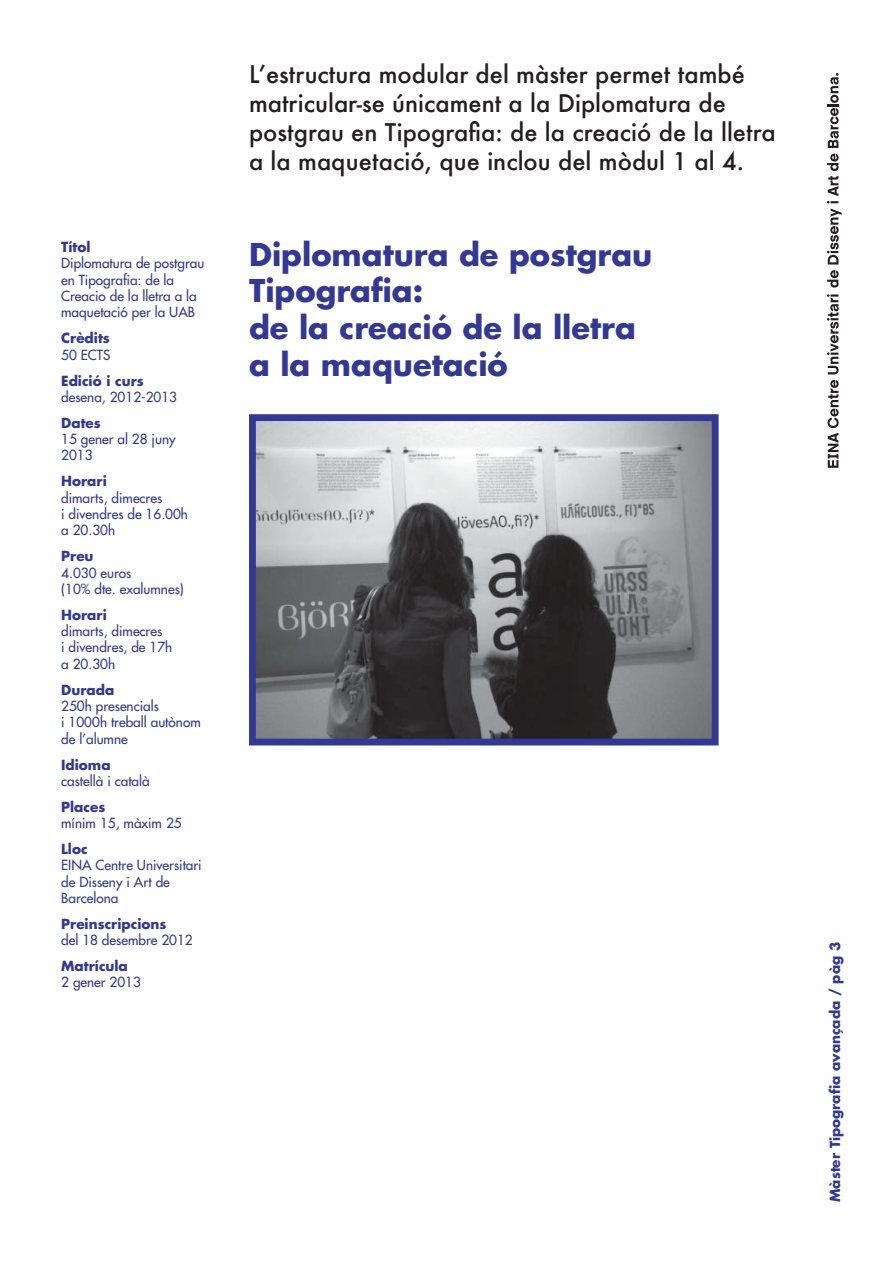
<style>
.page{position:relative;width:893px;height:1263px;background:#fff}
.page>*{position:absolute;margin:0;border:0;box-sizing:border-box;transform-origin:0 0}
.t1{font:700 30.6px/36.8px "Futura LT";color:#313895}
.t2{font:500 23.85px/29px "Futura";color:#231f20}
.t3{font:13.65px/16.4px "Futura";color:#313895}
.t4{font:700 13.65px "Futura LT";color:#313895}
</style>
<div class="page">
<svg style="left:827px;top:380px;width:12px;height:88px"></svg>
<svg style="left:827px;top:294px;width:11px;height:80px"></svg>
<svg style="left:827px;top:154px;width:14px;height:134px"></svg>
<svg style="left:827px;top:73px;width:11px;height:75px"></svg>
<img style="left:257px;top:422px;width:453px;height:315px">
<div style="left:249px;top:414px;width:469px;height:331px;border:7px solid #313895"></div>
<p class="t4" style="left:61px;top:240px;width:31px">Títol</p>
<p class="t3" style="left:61px;top:256px;width:145px">Diplomatura de postgrau en Tipografia: de la<br>Creacio de la lletra a la maquetació per la UAB</p>
<p class="t4" style="left:61px;top:331px;width:50px">Crèdits</p>
<p class="t3" style="left:61px;top:347px;width:51px">50 ECTS</p>
<p class="t4" style="left:61px;top:373px;width:84px">Edició i curs</p>
<p class="t3" style="left:61px;top:389px;width:117px">desena, 2012-2013</p>
<p class="t4" style="left:61px;top:416px;width:41px">Dates</p>
<p class="t3" style="left:61px;top:432px;width:116px">15 gener al 28 juny<br>2013</p>
<p class="t4" style="left:61px;top:474px;width:47px">Horari</p>
<p class="t3" style="left:61px;top:490px;width:128px">dimarts, dimecres<br>i divendres de 16.00h a 20.30h</p>
<p class="t4" style="left:61px;top:549px;width:34px">Preu</p>
<p class="t3" style="left:61px;top:565px;width:124px">4.030 euros<br>(10% dte. exalumnes)</p>
<p class="t4" style="left:61px;top:608px;width:47px">Horari</p>
<p class="t3" style="left:61px;top:624px;width:113px">dimarts, dimecres<br>i divendres, de 17h a 20.30h</p>
<p class="t4" style="left:61px;top:682px;width:55px">Durada</p>
<p class="t3" style="left:61px;top:699px;width:141px">250h presencials<br>i 1000h treball autònom de l’alumne</p>
<p class="t4" style="left:61px;top:757px;width:51px">Idioma</p>
<p class="t3" style="left:61px;top:773px;width:90px">castellà i català</p>
<p class="t4" style="left:61px;top:800px;width:46px">Places</p>
<p class="t3" style="left:61px;top:816px;width:122px">mínim 15, màxim 25</p>
<p class="t4" style="left:61px;top:842px;width:28px">Lloc</p>
<p class="t3" style="left:61px;top:858px;width:142px">EINA Centre Universitari de Disseny i Art de<br>Barcelona</p>
<p class="t4" style="left:61px;top:917px;width:107px">Preinscripcions</p>
<p class="t3" style="left:61px;top:933px;width:133px">del 18 desembre 2012</p>
<p class="t4" style="left:61px;top:959px;width:68px">Matrícula</p>
<p class="t3" style="left:61px;top:975px;width:81px">2 gener 2013</p>
<h2 class="t2" style="left:249px;top:59px;width:528px">Lʼestructura modular del màster permet també matricular-se únicament a la Diplomatura de postgrau en Tipografia: de la creació de la lletra a la maquetació, que inclou del mòdul 1 al 4.</h2>
<h1 class="t1" style="left:249px;top:238px;width:405px">Diplomatura de postgrau<br>Tipografia:<br>de la creació de la lletra a la maquetació</h1>
<p class="t4" style="left:828px;top:1202px;width:262px;rotate:-90deg">Màster Tipografia avançada / pàg 3</p>
</div>
